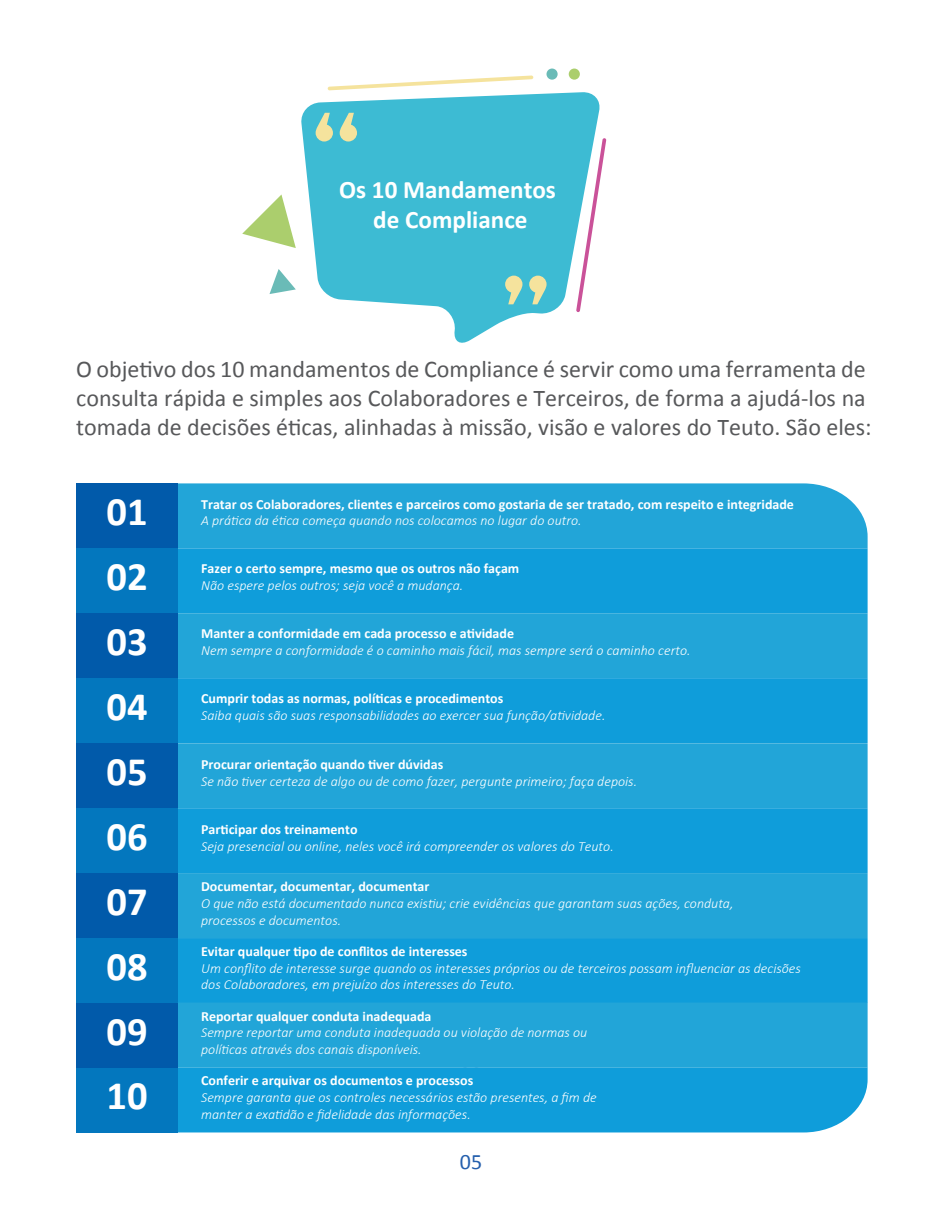
<style>
.page{position:relative;width:942px;height:1225px;background:#fff}
.page>*{position:absolute;margin:0;border:0;box-sizing:border-box;transform-origin:0 0}
.t1{font:700 40.4px "Calibri";color:#fff}
.t2{font:700 25.2px/30.2px "Calibri";color:#fff;text-align:center}
.t3{font:24px/28.8px "Calibri";color:#57585a}
.t4{font:22px "Calibri";color:#245fad}
.t5{font:italic 300 14px/16.8px "Calibri";color:#fff}
.t6{font:700 14px "Calibri";color:#fff}
</style>
<div class="page">
<svg style="left:301px;top:92px;width:299px;height:251px;fill:#3dbbd3"></svg>
<svg style="left:576px;top:138px;width:30px;height:174px"></svg>
<svg style="left:327px;top:75px;width:206px;height:15px"></svg>
<svg style="left:242px;top:194px;width:54px;height:54px"></svg>
<svg style="left:269px;top:269px;width:27px;height:25px"></svg>
<div style="left:546px;top:69px;width:11px;height:11px;background:#6abbb7;border-radius:50%"></div>
<div style="left:568px;top:69px;width:11px;height:11px;background:#abce6d;border-radius:50%"></div>
<svg style="left:315px;top:113px;width:42px;height:28px"></svg>
<svg style="left:505px;top:276px;width:41px;height:28px"></svg>
<div style="left:77px;top:483px;width:100px;height:65px;background:#015aaa"></div>
<div style="left:77px;top:548px;width:100px;height:65px;background:#0377be"></div>
<div style="left:77px;top:613px;width:100px;height:65px;background:#015aaa"></div>
<div style="left:77px;top:678px;width:100px;height:65px;background:#0377be"></div>
<div style="left:77px;top:808px;width:100px;height:65px;background:#0377be"></div>
<div style="left:77px;top:743px;width:100px;height:65px;background:#015aaa"></div>
<div style="left:77px;top:1067px;width:100px;height:65px;background:#0377be"></div>
<div style="left:77px;top:938px;width:100px;height:65px;background:#0377be"></div>
<div style="left:77px;top:873px;width:100px;height:65px;background:#015aaa"></div>
<svg style="left:177px;top:483px;width:690px;height:649px;background:#19a1d9"></svg>
<div style="left:77px;top:1002px;width:100px;height:65px;background:#015aaa"></div>
<h2 class="t2" style="left:339px;top:174px;width:218px">Os 10 Mandamentos de Compliance</h2>
<p class="t3" style="left:76px;top:354px;width:796px">O objetivo dos 10 mandamentos de Compliance é servir como uma ferramenta de consulta rápida e simples aos Colaboradores e Terceiros, de forma a ajudá-los na tomada de decisões éticas, alinhadas à missão, visão e valores do Teuto. São eles:</p>
<h1 class="t1" style="left:106px;top:483px;width:43px">01</h1>
<p class="t6" style="left:201px;top:494px;width:594px">Tratar os Colaboradores, clientes e parceiros como gostaria de ser tratado, com respeito e integridade</p>
<p class="t5" style="left:201px;top:512px;width:382px">A prática da ética começa quando nos colocamos no lugar do outro.</p>
<h1 class="t1" style="left:106px;top:548px;width:43px">02</h1>
<p class="t6" style="left:201px;top:559px;width:319px">Fazer o certo sempre, mesmo que os outros não façam</p>
<p class="t5" style="left:201px;top:577px;width:263px">Não espere pelos outros; seja você a mudança.</p>
<h1 class="t1" style="left:106px;top:613px;width:43px">03</h1>
<p class="t6" style="left:201px;top:624px;width:314px">Manter a conformidade em cada processo e atividade</p>
<p class="t5" style="left:201px;top:642px;width:490px">Nem sempre a conformidade é o caminho mais fácil, mas sempre será o caminho certo.</p>
<h1 class="t1" style="left:106px;top:678px;width:43px">04</h1>
<p class="t6" style="left:201px;top:689px;width:303px">Cumprir todas as normas, políticas e procedimentos</p>
<p class="t5" style="left:201px;top:707px;width:405px">Saiba quais são suas responsabilidades ao exercer sua função/atividade.</p>
<h1 class="t1" style="left:106px;top:743px;width:43px">05</h1>
<p class="t6" style="left:201px;top:755px;width:243px">Procurar orientação quando tiver dúvidas</p>
<p class="t5" style="left:201px;top:773px;width:437px">Se não tiver certeza de algo ou de como fazer, pergunte primeiro; faça depois.</p>
<h1 class="t1" style="left:106px;top:808px;width:43px">06</h1>
<p class="t6" style="left:201px;top:820px;width:158px">Participar dos treinamento</p>
<p class="t5" style="left:201px;top:838px;width:414px">Seja presencial ou online, neles você irá compreender os valores do Teuto.</p>
<h1 class="t1" style="left:106px;top:873px;width:43px">07</h1>
<h1 class="t1" style="left:106px;top:938px;width:43px">08</h1>
<h1 class="t1" style="left:106px;top:1002px;width:43px">09</h1>
<h1 class="t1" style="left:106px;top:1067px;width:43px">10</h1>
<p class="t6" style="left:201px;top:876px;width:230px">Documentar, documentar, documentar</p>
<p class="t5" style="left:201px;top:894px;width:533px">O que não está documentado nunca existiu; crie evidências que garantam suas ações, conduta, processos e documentos.</p>
<p class="t6" style="left:201px;top:941px;width:268px">Evitar qualquer tipo de conflitos de interesses</p>
<p class="t5" style="left:201px;top:959px;width:601px">Um conflito de interesse surge quando os interesses próprios ou de terceiros possam influenciar as decisões dos Colaboradores, em prejuízo dos interesses do Teuto.</p>
<p class="t6" style="left:201px;top:1006px;width:232px">Reportar qualquer conduta inadequada</p>
<p class="t5" style="left:201px;top:1024px;width:387px">Sempre reportar uma conduta inadequada ou violação de normas ou políticas através dos canais disponíveis.</p>
<p class="t6" style="left:201px;top:1070px;width:273px">Conferir e arquivar os documentos e processos</p>
<p class="t5" style="left:201px;top:1089px;width:397px">Sempre garanta que os controles necessários estão presentes, a fim de manter a exatidão e fidelidade das informações.</p>
<h3 class="t4" style="left:459px;top:1148px;width:24px">05</h3>
</div>
